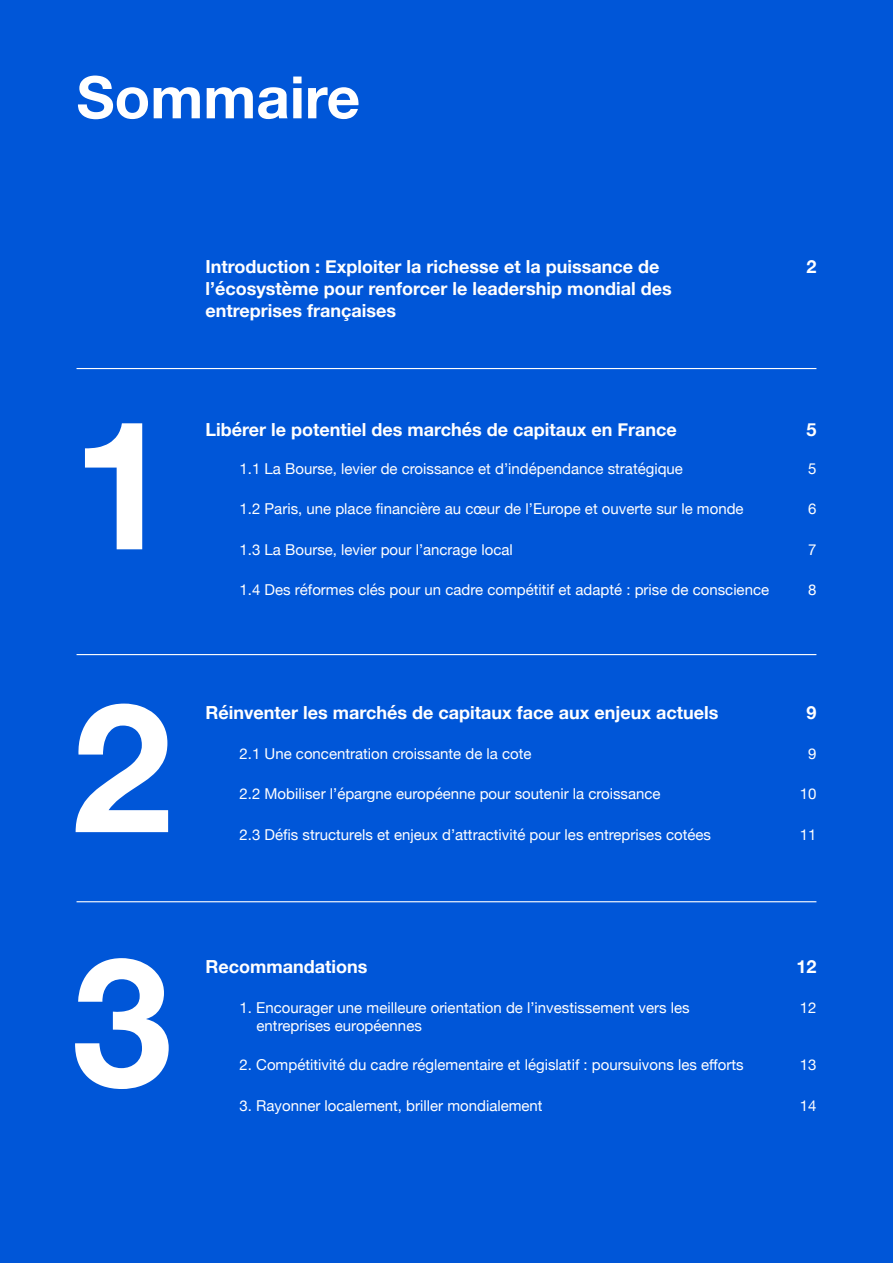
<style>
.page{position:relative;width:893px;height:1263px;background:#0056d8}
.page>*{position:absolute;margin:0;border:0;box-sizing:border-box;transform-origin:0 0}
.t1{font:700 180px/282.8px "Helvetica Neue";color:#fff}
.t2{font:700 58.5px "Helvetica Neue";color:#fff}
.t3{font:700 18px/21.6px "Helvetica Neue";color:#fff}
.t4{font:15px/18px "Helvetica Neue";color:#fff}
</style>
<div class="page">
<hr style="left:77px;top:368px;width:739px;height:1px;background:#fff">
<hr style="left:77px;top:654px;width:739px;height:1px;background:#fff">
<hr style="left:77px;top:901px;width:739px;height:1px;background:#fff">
<h2 class="t2" style="left:77px;top:52px;width:285px">Sommaire</h2>
<p class="t3" style="left:206px;top:257px;width:468px">Introduction : Exploiter la richesse et la puissance de l’écosystème pour renforcer le leadership mondial des entreprises françaises</p>
<p class="t3" style="left:806px;top:257px;width:12px">2</p>
<h1 class="t1" style="left:72px;top:348px;width:102px">1<br>2</h1>
<p class="t3" style="left:206px;top:419px;width:473px">Libérer le potentiel des marchés de capitaux en France</p>
<p class="t3" style="left:806px;top:419px;width:12px">5</p>
<p class="t4" style="left:240px;top:460px;width:445px">1.1 La Bourse, levier de croissance et d’indépendance stratégique</p>
<p class="t4" style="left:808px;top:460px;width:10px">5</p>
<p class="t4" style="left:240px;top:501px;width:506px">1.2 Paris, une place financière au cœur de l’Europe et ouverte sur le monde</p>
<p class="t4" style="left:808px;top:501px;width:10px">6</p>
<p class="t4" style="left:240px;top:541px;width:275px">1.3 La Bourse, levier pour l’ancrage local</p>
<p class="t4" style="left:808px;top:541px;width:10px">7</p>
<p class="t4" style="left:240px;top:582px;width:531px">1.4 Des réformes clés pour un cadre compétitif et adapté : prise de conscience</p>
<p class="t4" style="left:808px;top:582px;width:10px">8</p>
<p class="t3" style="left:206px;top:702px;width:514px">Réinventer les marchés de capitaux face aux enjeux actuels</p>
<p class="t3" style="left:806px;top:702px;width:12px">9</p>
<p class="t4" style="left:240px;top:745px;width:294px">2.1 Une concentration croissante de la cote</p>
<p class="t4" style="left:808px;top:745px;width:10px">9</p>
<p class="t4" style="left:240px;top:786px;width:423px">2.2 Mobiliser l’épargne européenne pour soutenir la croissance</p>
<p class="t4" style="left:800px;top:786px;width:18px">10</p>
<p class="t4" style="left:240px;top:826px;width:473px">2.3 Défis structurels et enjeux d’attractivité pour les entreprises cotées</p>
<p class="t4" style="left:800px;top:826px;width:18px">11</p>
<h1 class="t1" style="left:72px;top:886px;width:102px">3</h1>
<p class="t3" style="left:206px;top:956px;width:163px">Recommandations</p>
<p class="t3" style="left:796px;top:956px;width:22px">12</p>
<p class="t4" style="left:257px;top:999px;width:435px;text-indent:-17px">1. Encourager une meilleure orientation de l’investissement vers les entreprises européennes</p>
<p class="t4" style="left:800px;top:999px;width:18px">12</p>
<p class="t4" style="left:240px;top:1056px;width:506px">2. Compétitivité du cadre réglementaire et législatif : poursuivons les efforts</p>
<p class="t4" style="left:800px;top:1056px;width:18px">13</p>
<p class="t4" style="left:240px;top:1097px;width:305px">3. Rayonner localement, briller mondialement</p>
<p class="t4" style="left:800px;top:1097px;width:18px">14</p>
</div>
